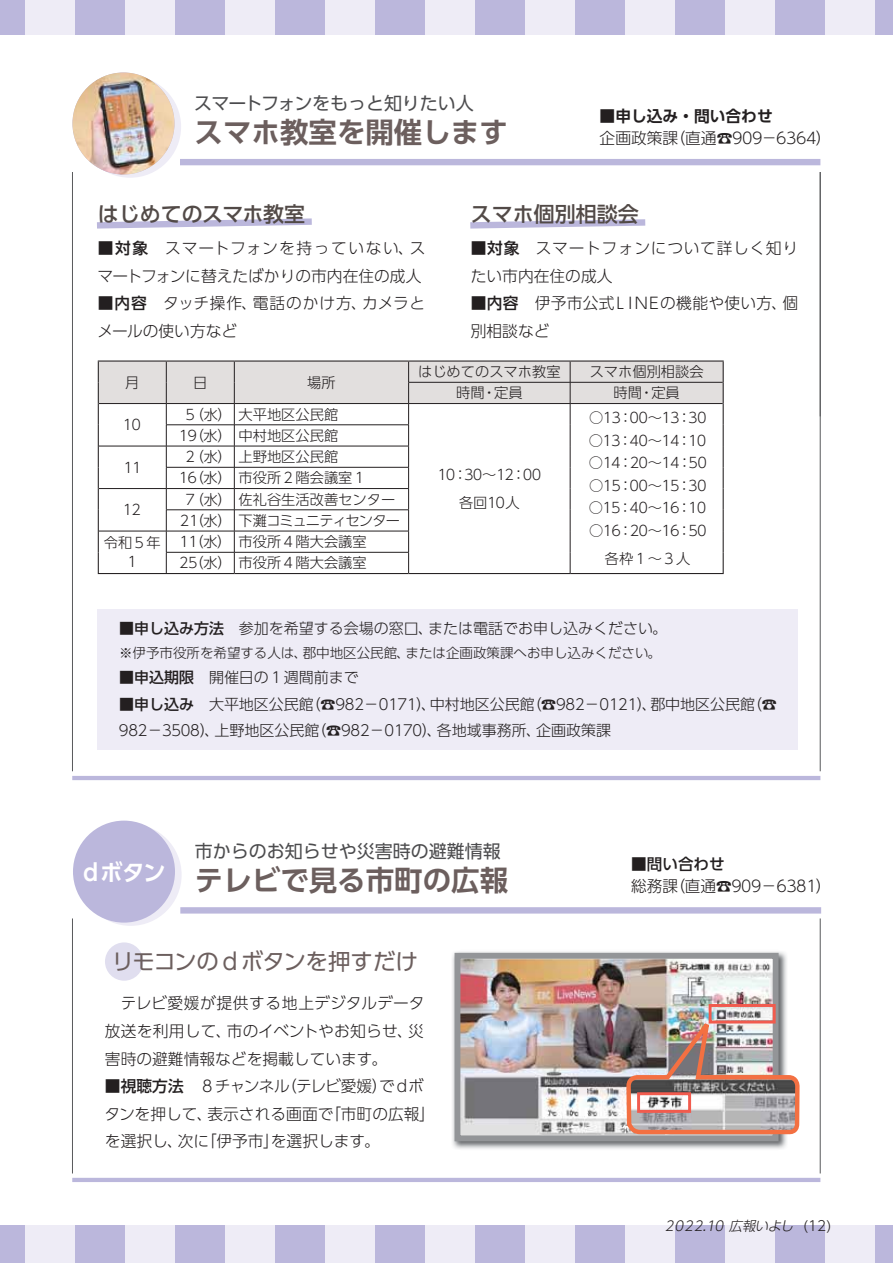
<style>
.page{position:relative;width:893px;height:1263px;background:#fff}
.page>*{position:absolute;margin:0;border:0;box-sizing:border-box;transform-origin:0 0}
.t1{font:28.5px "UD Shin Go Pr 6 N De Bold 90 msp RKSJ H";color:#6c5f5e}
.t2{font:22.5px "UD Shin Go Pr 6 N Regular 90 msp RKSJ H";letter-spacing:-.02em;color:#6c5f5e}
.t3{font:22.5px "UD Shin Go Pr 6 N De Bold 90 msp RKSJ H";color:#fff}
.t4{font:21px "UD Shin Go Pr 6 N Medium 90 msp RKSJ H";color:#524a47}
.t5{font:18px "UD Shin Go Pr 6 N Regular 90 msp RKSJ H";color:#4c4c4e}
.t6{font:15.75px/27.6px "UD Shin Go Pr 6 N Light 90 msp RKSJ H";color:#231f20}
.t7{font:15.75px/27.6px "UD Shin Go Pr 6 N Light 90 msp RKSJ H";letter-spacing:.045em;color:#231f20}
.t8{font:15.75px/27.6px "UD Shin Go Pr 6 N Light 90 msp RKSJ H";letter-spacing:.02em;color:#231f20}
.t9{font:15.75px "UD Shin Go Pr 6 N Light 90 msp RKSJ H";letter-spacing:-.18em;color:#231f20}
.t10{font:15.75px "UD Shin Go Pr 6 N Light 90 msp RKSJ H";letter-spacing:-.36em;color:#231f20}
.t11{font:15.75px "UD Shin Go Pr 6 N De Bold 90 msp RKSJ H";color:#231f20}
.t12{font:15.75px "UD Shin Go Pr 6 N Medium 90 msp RKSJ H";color:#231f20}
.t13{font:15px/26.2px "UD Shin Go Pr 6 N Light 90 msp RKSJ H";color:#231f20}
.t14{font:14.25px/21.3px "UD Shin Go Pr 6 N Light 90 msp RKSJ H";color:#231f20}
.t15{font:14.25px/21.3px "UD Shin Go Pr 6 N Light 90 msp RKSJ H";letter-spacing:-.02em;color:#231f20;text-align:center}
.t16{font:14.25px/28.5px "UD Shin Go Pr 6 N Light 90 msp RKSJ H";letter-spacing:-.38em;color:#231f20;text-align:center}
.t17{font:14.25px/28.5px "UD Shin Go Pr 6 N Light 90 msp RKSJ H";letter-spacing:-.375em;color:#231f20;text-align:center}
.t18{font:13.5px "UD Shin Go Pr 6 N Light 90 msp RKSJ H";color:#231f20}
.t19{font:italic 13.5px "UD Shin Go Pr 6 N Light 90 msp RKSJ H";color:#231f20}
.s1{font-family:"Koz Min Pro Extra Light 90 msp RKSJ H"}
.s2{font-family:"UD Shin Go Pr 6 N Medium 90 msp RKSJ H"}
.s3{font-style:normal;font-size:13.8px}
</style>
<div class="page">
<div style="left:0;top:1225px;width:25px;height:38px;background:#bbb7dc"></div>
<div style="left:75px;top:1225px;width:50px;height:38px;background:#bbb7dc"></div>
<div style="left:175px;top:1225px;width:50px;height:38px;background:#bbb7dc"></div>
<div style="left:275px;top:1225px;width:50px;height:38px;background:#bbb7dc"></div>
<div style="left:375px;top:1225px;width:50px;height:38px;background:#bbb7dc"></div>
<div style="left:475px;top:1225px;width:50px;height:38px;background:#bbb7dc"></div>
<div style="left:575px;top:1225px;width:50px;height:38px;background:#bbb7dc"></div>
<div style="left:775px;top:1225px;width:50px;height:38px;background:#bbb7dc"></div>
<div style="left:875px;top:1225px;width:18px;height:38px;background:#bbb7dc"></div>
<div style="left:25px;top:1225px;width:50px;height:38px;background:#eeecf6"></div>
<div style="left:125px;top:1225px;width:50px;height:38px;background:#eeecf6"></div>
<div style="left:225px;top:1225px;width:50px;height:38px;background:#eeecf6"></div>
<div style="left:325px;top:1225px;width:50px;height:38px;background:#eeecf6"></div>
<div style="left:425px;top:1225px;width:50px;height:38px;background:#eeecf6"></div>
<div style="left:525px;top:1225px;width:50px;height:38px;background:#eeecf6"></div>
<div style="left:825px;top:1225px;width:50px;height:38px;background:#eeecf6"></div>
<div style="left:0;top:0;width:25px;height:35px;background:#bbb7dc"></div>
<div style="left:75px;top:0;width:50px;height:35px;background:#bbb7dc"></div>
<div style="left:175px;top:0;width:50px;height:35px;background:#bbb7dc"></div>
<div style="left:275px;top:0;width:50px;height:35px;background:#bbb7dc"></div>
<div style="left:375px;top:0;width:50px;height:35px;background:#bbb7dc"></div>
<div style="left:475px;top:0;width:50px;height:35px;background:#bbb7dc"></div>
<div style="left:575px;top:0;width:50px;height:35px;background:#bbb7dc"></div>
<div style="left:675px;top:0;width:50px;height:35px;background:#bbb7dc"></div>
<div style="left:775px;top:0;width:50px;height:35px;background:#bbb7dc"></div>
<div style="left:875px;top:0;width:18px;height:35px;background:#bbb7dc"></div>
<div style="left:25px;top:0;width:50px;height:35px;background:#eeecf6"></div>
<div style="left:125px;top:0;width:50px;height:35px;background:#eeecf6"></div>
<div style="left:225px;top:0;width:50px;height:35px;background:#eeecf6"></div>
<div style="left:325px;top:0;width:50px;height:35px;background:#eeecf6"></div>
<div style="left:425px;top:0;width:50px;height:35px;background:#eeecf6"></div>
<div style="left:525px;top:0;width:50px;height:35px;background:#eeecf6"></div>
<div style="left:625px;top:0;width:50px;height:35px;background:#eeecf6"></div>
<div style="left:725px;top:0;width:50px;height:35px;background:#eeecf6"></div>
<div style="left:825px;top:0;width:50px;height:35px;background:#eeecf6"></div>
<div style="left:98px;top:609px;width:700px;height:140px;background:#eeecf6"></div>
<div style="left:180px;top:159px;width:640px;height:6px;background:#bbb7dc"></div>
<svg style="left:97px;top:218px;width:215px;height:11px"></svg>
<hr style="left:820px;top:172px;width:1px;height:599px;background:#58595b">
<hr style="left:72px;top:172px;width:1px;height:599px;background:#58595b">
<div style="left:79px;top:76px;width:102px;height:102px;background:#eeecf6;border-radius:50%"></div>
<img style="left:72px;top:73px;width:102px;height:102px;border-radius:50%">
<hr style="left:72px;top:776px;width:748px;height:4px;background:#bbb7dc">
<hr style="left:409px;top:573px;width:161px;height:1px;background:#231f20">
<hr style="left:570px;top:573px;width:154px;height:1px;background:#231f20">
<svg style="left:98px;top:361px;width:626px;height:212px"></svg>
<hr style="left:98px;top:573px;width:136px;height:1px;background:#231f20">
<hr style="left:234px;top:573px;width:175px;height:1px;background:#231f20">
<svg style="left:470px;top:219px;width:176px;height:10px"></svg>
<div style="left:180px;top:907px;width:641px;height:7px;background:#bbb7dc"></div>
<hr style="left:820px;top:918px;width:1px;height:255px;background:#58595b">
<hr style="left:72px;top:918px;width:1px;height:255px;background:#58595b">
<hr style="left:72px;top:1178px;width:748px;height:4px;background:#bbb7dc">
<div style="left:80px;top:824px;width:102px;height:102px;background:#eeecf6;border-radius:50%"></div>
<div style="left:73px;top:821px;width:102px;height:102px;background:#bbb7dc;border-radius:50%"></div>
<div style="left:105px;top:942px;width:38px;height:39px;background:#e0deef;border-radius:50%"></div>
<img style="left:452px;top:951px;width:335px;height:198px">
<img style="left:461px;top:960px;width:310px;height:174px">
<div style="left:454px;top:953px;width:324px;height:188px;border:6px solid #939598"></div>
<div style="left:709px;top:1004px;width:67px;height:20px;border:3px solid #f15b4e"></div>
<svg style="left:624px;top:1007px;width:178px;height:256px"></svg>
<div style="left:637px;top:1092px;width:54px;height:21px;border:3px solid #f15b4e"></div>
<p class="t5" style="left:194px;top:96px;width:281px">スマートフォンをもっと知りたい人</p>
<h1 class="t1" style="left:195px;top:121px;width:315px">スマホ教室を開催します</h1>
<p class="t11" style="left:599px;top:110px;width:175px">■申し込み・問い合わせ</p>
<p class="t9" style="left:599px;top:132px;width:234px">企画政策課（直通<span class="s1">☎</span>９０９－６３６４）</p>
<h3 class="t4" style="left:98px;top:206px;width:209px">はじめてのスマホ教室</h3>
<p class="t6" style="left:97px;top:236px;width:330px"><span class="s2">■対象</span>　スマートフォンを持っていない、スマートフォンに替えたばかりの市内在住の成人</p>
<p class="t6" style="left:97px;top:291px;width:329px"><span class="s2">■内容</span>　タッチ操作、電話のかけ方、カメラとメールの使い方など</p>
<h3 class="t4" style="left:471px;top:206px;width:169px">スマホ個別相談会</h3>
<p class="t7" style="left:471px;top:236px;width:329px"><span class="s2">■対象</span>　スマートフォンについて詳しく知りたい市内在住の成人</p>
<p class="t8" style="left:471px;top:291px;width:329px"><span class="s2">■内容</span>　伊予市公式ＬＩＮＥの機能や使い方、個別相談など</p>
<p class="t14" style="left:125px;top:374px;width:16px">月</p>
<p class="t14" style="left:193px;top:374px;width:16px">日</p>
<p class="t14" style="left:307px;top:374px;width:30px">場所</p>
<p class="t14" style="left:121px;top:416px;width:24px">１０</p>
<p class="t14" style="left:183px;top:406px;width:156px">５（水）大平地区公民館</p>
<p class="t14" style="left:177px;top:427px;width:163px">１９（水）中村地区公民館</p>
<p class="t14" style="left:121px;top:459px;width:25px">１１</p>
<p class="t14" style="left:177px;top:448px;width:192px;text-indent:7px">２（水）上野地区公民館<br>１６（水）市役所２階会議室１</p>
<p class="t14" style="left:121px;top:501px;width:24px">１２</p>
<p class="t15" style="left:177px;top:491px;width:224px">７（水）佐礼谷生活改善センター<br>２１（水）下灘コミュニティセンター</p>
<p class="t14" style="left:104px;top:535px;width:58px;line-height:19.5px;text-align:center">令和５年<br>１</p>
<p class="t14" style="left:177px;top:533px;width:191px">１１（水）市役所４階大会議室<br>２５（水）市役所４階大会議室</p>
<p class="t14" style="left:418px;top:363px;width:144px">はじめてのスマホ教室</p>
<p class="t14" style="left:590px;top:363px;width:115px">スマホ個別相談会</p>
<p class="t14" style="left:456px;top:384px;width:68px">時間・定員</p>
<p class="t14" style="left:613px;top:384px;width:68px">時間・定員</p>
<p class="t17" style="left:435px;top:462px;width:110px">１０：３０～１２：００各回１０人</p>
<p class="t14" style="left:589px;top:409px;width:121px">○１３：００～１３：３０</p>
<p class="t14" style="left:589px;top:432px;width:121px">○１３：４０～１４：１０</p>
<p class="t14" style="left:589px;top:454px;width:122px">○１４：２０～１４：５０</p>
<p class="t14" style="left:589px;top:477px;width:121px">○１５：００～１５：３０</p>
<p class="t14" style="left:589px;top:499px;width:121px">○１５：４０～１６：１０</p>
<p class="t16" style="left:589px;top:518px;width:122px">○１６：２０～１６：５０各枠１～３人</p>
<p class="t13" style="left:119px;top:617px;width:549px"><span class="s2">■申し込み方法</span>　参加を希望する会場の窓口、または電話でお申し込みください。</p>
<p class="t18" style="left:119px;top:648px;width:543px">※伊予市役所を希望する人は、郡中地区公民館、または企画政策課へお申し込みください。</p>
<p class="t13" style="left:119px;top:667px;width:241px"><span class="s2">■申込期限</span>　開催日の１週間前まで</p>
<p class="t13" style="left:116px;top:693px;width:662px"><span class="s2">■申し込み　</span>大平地区公民館（<span class="s1">☎</span>９８２－０１７１）、中村地区公民館（<span class="s1">☎</span>９８２－０１２１）、郡中地区公民館（<span class="s1">☎<br></span>９８２－３５０８）、上野地区公民館（<span class="s1">☎</span>９８２－０１７０）、各地域事務所、企画政策課</p>
<p class="t5" style="left:195px;top:844px;width:307px">市からのお知らせや災害時の避難情報</p>
<h2 class="t3" style="left:80px;top:864px;width:87px">ｄボタン</h2>
<p class="t12" style="left:631px;top:858px;width:95px">■問い合わせ</p>
<p class="t10" style="left:631px;top:881px;width:202px">総務課（直通<span class="s1">☎</span>９０９－６３８１）</p>
<h1 class="t1" style="left:195px;top:869px;width:315px">テレビで見る市町の広報</h1>
<h2 class="t2" style="left:112px;top:953px;width:308px">リモコンのｄボタンを押すだけ</h2>
<p class="t6" style="left:105px;top:992px;width:321px;text-align:justify">　テレビ愛媛が提供する地上デジタルデータ放送を利用して、市のイベントやお知らせ、災害時の避難情報などを掲載しています。</p>
<p class="t6" style="left:105px;top:1074px;width:332px"><span class="s2">■視聴方法</span>　８チャンネル（テレビ愛媛）でｄボタンを押して、表示される画面で「市町の広報」を選択し、次に「伊予市」を選択します。</p>
<p class="t19" style="left:662px;top:1221px;width:171px">２０２２．１０ 広報いよし <span class="s3">( 1 2 )</span></p>
</div>
